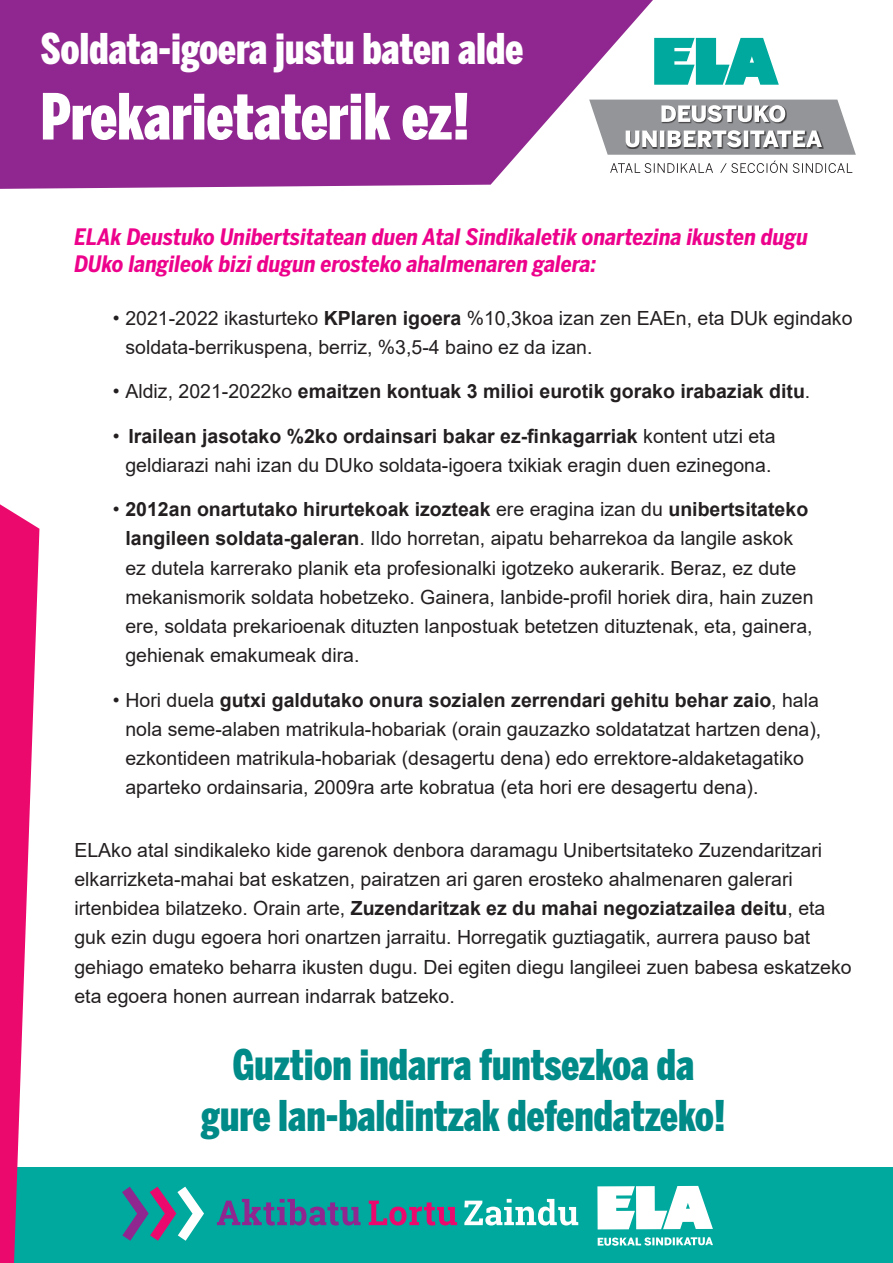
<style>
.page{position:relative;width:893px;height:1263px;background:#fff}
.page>*{position:absolute;margin:0;border:0;box-sizing:border-box;transform-origin:0 0}
.t1{font:900 63px "Benton Sans Comp";color:#fff}
.t2{font:900 42px "Benton Sans Comp";color:#008a88}
.t3{font:900 42px "Benton Sans Comp";color:#fff}
.t4{font:italic 700 22.5px/27px "Benton Sans Cond";color:#ed028c}
.Normal__Web{font:19.5px/29.2px "Arial";color:#231f20}
.Normal__Web-2{font:700 19.5px "Arial";color:#231f20}
.s1{font-weight:700}
.s2{font-weight:400}
</style>
<div class="page">
<div style="left:0;top:1167px;width:893px;height:96px;background:#00a99d"></div>
<svg style="left:0;top:0;width:664px;height:189px;background:#9c3e9b"></svg>
<svg style="left:597px;top:1186px;width:116px;height:43px"></svg>
<svg style="left:598px;top:1237px;width:115px;height:9px"></svg>
<svg style="left:217px;top:1199px;width:144px;height:26px"></svg>
<svg style="left:369px;top:1201px;width:88px;height:24px"></svg>
<svg style="left:464px;top:1199px;width:114px;height:26px"></svg>
<svg style="left:122px;top:1187px;width:82px;height:54px"></svg>
<svg style="left:654px;top:38px;width:125px;height:47px"></svg>
<svg style="left:610px;top:161px;width:242px;height:12px"></svg>
<svg style="left:589px;top:100px;width:267px;height:55px"></svg>
<svg style="left:0;top:504px;width:39px;height:759px"></svg>
<p class="t3" style="left:40px;top:24px;width:484px">Soldata-igoera justu baten alde</p>
<p class="t1" style="left:40px;top:80px;width:431px">Prekarietaterik ez!</p>
<p class="t4" style="left:74px;top:223px;width:735px">ELAk Deustuko Unibertsitatean duen Atal Sindikaletik onartezina ikusten dugu<br>DUko langileok bizi dugun erosteko ahalmenaren galera:</p>
<p class="Normal__Web" style="left:125px;top:303px;width:729px;text-indent:-13px">• 2021-2022 ikasturteko <span class="s1">KPIaren igoera</span> %10,3koa izan zen EAEn, eta DUk egindako soldata-berrikuspena, berriz, %3,5-4 baino ez da izan.</p>
<p class="Normal__Web-2" style="left:113px;top:378px;width:699px"><span class="s2">• Aldiz, 2021-2022ko</span> emaitzen kontuak 3 milioi eurotik gorako irabaziak ditu<span class="s2">.</span></p>
<p class="Normal__Web" style="left:113px;top:421px;width:664px;text-align:center">• <span class="s1">Irailean jasotako %2ko ordainsari bakar ez-finkagarriak</span> kontent utzi eta geldiarazi nahi izan du DUko soldata-igoera txikiak eragin duen ezinegona.</p>
<p class="Normal__Web" style="left:125px;top:495px;width:690px;text-indent:-13px">• <span class="s1">2012an onartutako hirurtekoak izozteak</span> ere eragina izan du <span class="s1">unibertsitateko langileen soldata-galeran</span>. Ildo horretan, aipatu beharrekoa da langile askok ez dutela karrerako planik eta profesionalki igotzeko aukerarik. Beraz, ez dute mekanismorik soldata hobetzeko. Gainera, lanbide-profil horiek dira, hain zuzen ere, soldata prekarioenak dituzten lanpostuak betetzen dituztenak, eta, gainera, gehienak emakumeak dira.</p>
<p class="Normal__Web" style="left:125px;top:685px;width:697px;text-indent:-13px">• Hori duela <span class="s1">gutxi galdutako onura sozialen zerrendari gehitu behar zaio</span>, hala nola seme-alaben matrikula-hobariak (orain gauzazko soldatatzat hartzen dena), ezkontideen matrikula-hobariak (desagertu dena) edo errektore-aldaketagatiko aparteko ordainsaria, 2009ra arte kobratua (eta hori ere desagertu dena).</p>
<p class="Normal__Web" style="left:74px;top:835px;width:779px">ELAko atal sindikaleko kide garenok denbora daramagu Unibertsitateko Zuzendaritzari elkarrizketa-mahai bat eskatzen, pairatzen ari garen erosteko ahalmenaren galerari irtenbidea bilatzeko. Orain arte, <span class="s1">Zuzendaritzak ez du mahai negoziatzailea deitu</span>, eta guk ezin dugu egoera hori onartzen jarraitu. Horregatik guztiagatik, aurrera pauso bat gehiago emateko beharra ikusten dugu. Dei egiten diegu langileei zuen babesa eskatzeko eta egoera honen aurrean indarrak batzeko.</p>
<p class="t2" style="left:233px;top:1041px;width:463px">Guztion indarra funtsezkoa da</p>
<p class="t2" style="left:201px;top:1091px;width:526px">gure lan-baldintzak defendatzeko!</p>
</div>
